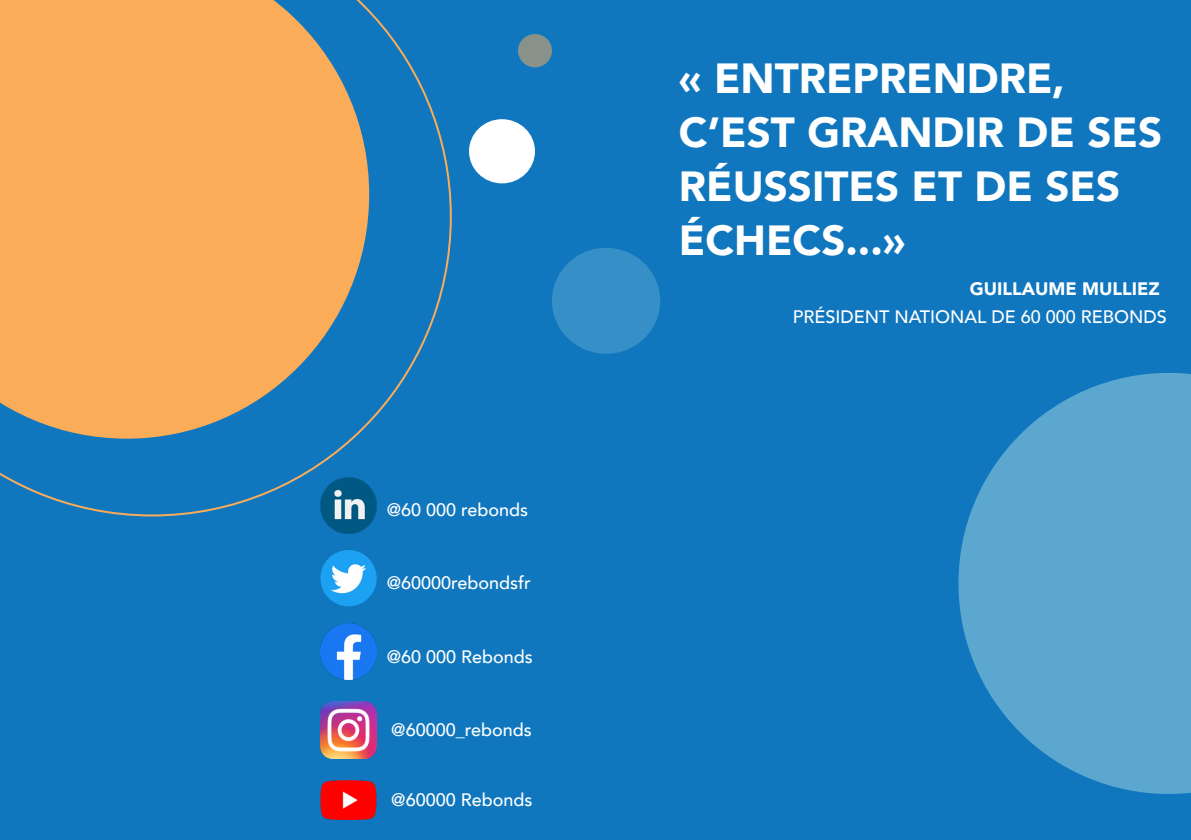
<style>
.page{position:relative;width:1191px;height:840px;background:#fff}
.page>*{position:absolute;margin:0;border:0;box-sizing:border-box;transform-origin:0 0}
.t1{font:900 42px/54px "Avenir";color:#fff}
.t2{font:500 18px "Avenir";color:#fff}
.t3{font:900 18px "Avenir";color:#fff}
</style>
<div class="page">
<div style="left:0;top:0;width:1191px;height:839px;background:#1077be"></div>
<svg style="left:958px;top:372px;width:233px;height:421px;background:#4c9dcc"></svg>
<div style="left:643px;top:0;width:485px;height:346px;background:#1077be"></div>
<svg style="left:0;top:0;width:452px;height:516px;background:#a1977f"></svg>
<div style="left:469px;top:119px;width:66px;height:64px;background:#fff;border-radius:50%"></div>
<div style="left:552px;top:248px;width:108px;height:105px;background:#368fc7;border-radius:50%"></div>
<div style="left:518px;top:34px;width:34px;height:33px;background:#899289;border-radius:50%"></div>
<img style="left:320px;top:476px;width:57px;height:57px">
<img style="left:320px;top:622px;width:57px;height:57px">
<img style="left:320px;top:701px;width:57px;height:56px">
<img style="left:320px;top:780px;width:57px;height:38px">
<img style="left:320px;top:549px;width:57px;height:57px;border-radius:28px">
<p class="t2" style="left:387px;top:494px;width:143px">@60 000 rebonds</p>
<p class="t2" style="left:387px;top:567px;width:146px">@60000rebondsfr</p>
<p class="t2" style="left:387px;top:640px;width:148px">@60 000 Rebonds</p>
<p class="t2" style="left:391px;top:713px;width:142px">@60000_rebonds</p>
<p class="t2" style="left:391px;top:784px;width:143px">@60000 Rebonds</p>
<p class="t1" style="left:679px;top:50px;width:484px">« ENTREPRENDRE,<br>C’EST GRANDIR DE SES<br>RÉUSSITES ET DE SES<br>ÉCHECS...»</p>
<p class="t3" style="left:969px;top:273px;width:192px">GUILLAUME MULLIEZ</p>
<p class="t2" style="left:792px;top:301px;width:376px">PRÉSIDENT NATIONAL DE 60 000 REBONDS</p>
</div>
